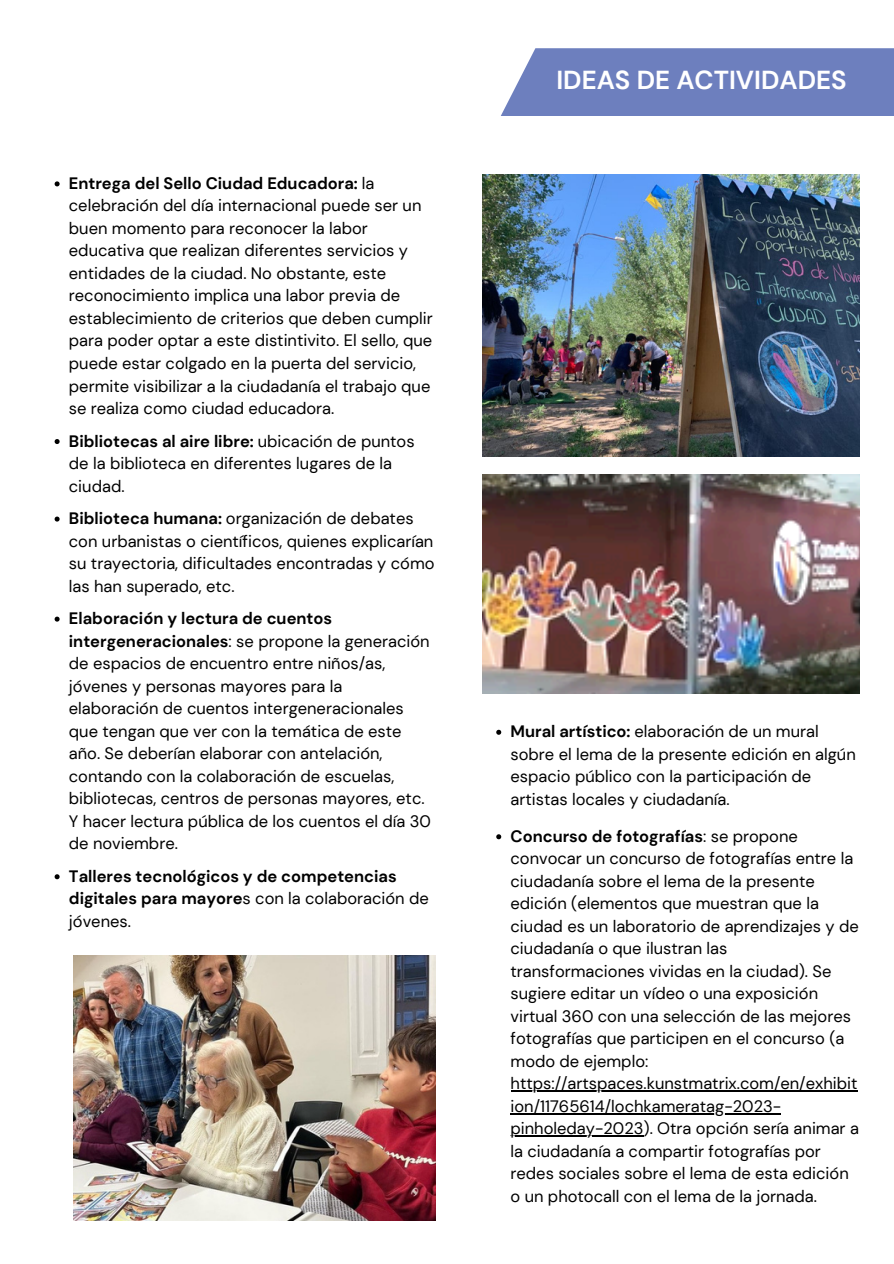
<style>
.page{position:relative;width:894px;height:1264px;background:#fff}
.page>*{position:absolute;margin:0;border:0;box-sizing:border-box;transform-origin:0 0}
.t1{font:700 25.95px "DM Sans";color:#fff}
.t2{font:16.5px/22.5px "DM Sans";color:#000}
.t3{font:700 16.5px/22.5px "DM Sans";color:#000}
.s1{font-weight:700}
.s2{font-weight:400}
</style>
<div class="page">
<div style="left:501px;top:48px;width:392px;height:68px;background:#6d7fbe"></div>
<svg style="left:496px;top:729px;width:5px;height:5px"></svg>
<img style="left:482px;top:475px;width:377px;height:218px">
<img style="left:482px;top:174px;width:377px;height:283px">
<img style="left:74px;top:955px;width:361px;height:265px">
<svg style="left:55px;top:181px;width:5px;height:5px"></svg>
<svg style="left:55px;top:439px;width:5px;height:5px"></svg>
<svg style="left:55px;top:516px;width:5px;height:5px"></svg>
<svg style="left:55px;top:616px;width:5px;height:5px"></svg>
<svg style="left:55px;top:874px;width:5px;height:5px"></svg>
<svg style="left:496px;top:834px;width:5px;height:5px"></svg>
<hr style="left:510px;top:1090px;width:347px;height:1px;background:#000">
<hr style="left:510px;top:1113px;width:271px;height:1px;background:#000">
<hr style="left:510px;top:1135px;width:133px;height:1px;background:#000">
<p class="t2" style="left:69px;top:172px;width:365px"><span class="s1">Entrega del Sello Ciudad Educadora:</span> la celebración del día internacional puede ser un buen momento para reconocer la labor educativa que realizan diferentes servicios y entidades de la ciudad. No obstante, este reconocimiento implica una labor previa de establecimiento de criterios que deben cumplir para poder optar a este distintivito. El sello, que puede estar colgado en la puerta del servicio, permite visibilizar a la ciudadanía el trabajo que se realiza como ciudad educadora.</p>
<p class="t2" style="left:69px;top:429px;width:347px"><span class="s1">Bibliotecas al aire libre:</span> ubicación de puntos de la biblioteca en diferentes lugares de la ciudad.</p>
<p class="t2" style="left:69px;top:507px;width:367px"><span class="s1">Biblioteca humana:</span> organización de debates con urbanistas o científicos, quienes explicarían su trayectoria, dificultades encontradas y cómo las han superado, etc.</p>
<p class="t2" style="left:69px;top:607px;width:363px"><span class="s1">Elaboración y lectura de cuentos intergeneracionales</span>: se propone la generación de espacios de encuentro entre niños/as, jóvenes y personas mayores para la elaboración de cuentos intergeneracionales que tengan que ver con la temática de este año. Se deberían elaborar con antelación, contando con la colaboración de escuelas, bibliotecas, centros de personas mayores, etc.<br>Y hacer lectura pública de los cuentos el día 30 de noviembre.</p>
<p class="t3" style="left:69px;top:864px;width:361px">Talleres tecnológicos y de competencias digitales para mayore<span class="s2">s con la colaboración de jóvenes.</span></p>
<p class="t1" style="left:556px;top:64px;width:292px">IDEAS DE ACTIVIDADES</p>
<h1 class="t2" style="left:510px;top:720px;width:346px"><span class="s1">Mural artístico:</span> elaboración de un mural sobre el lema de la presente edición en algún espacio público con la participación de artistas locales y ciudadanía.</h1>
<p class="t2" style="left:510px;top:824px;width:350px"><span class="s1">Concurso de fotografías</span>: se propone convocar un concurso de fotografías entre la ciudadanía sobre el lema de la presente edición (elementos que muestran que la ciudad es un laboratorio de aprendizajes y de ciudadanía o que ilustran las transformaciones vividas en la ciudad). Se sugiere editar un vídeo o una exposición virtual 360 con una selección de las mejores fotografías que participen en el concurso (a modo de ejemplo:</p>
<p class="t2" style="left:510px;top:1072px;width:350px">https://artspaces.kunstmatrix.com/en/exhibit ion/11765614/lochkameratag-2023- pinholeday-2023). Otra opción sería animar a la ciudadanía a compartir fotografías por redes sociales sobre el lema de esta edición o un photocall con el lema de la jornada.</p>
</div>
